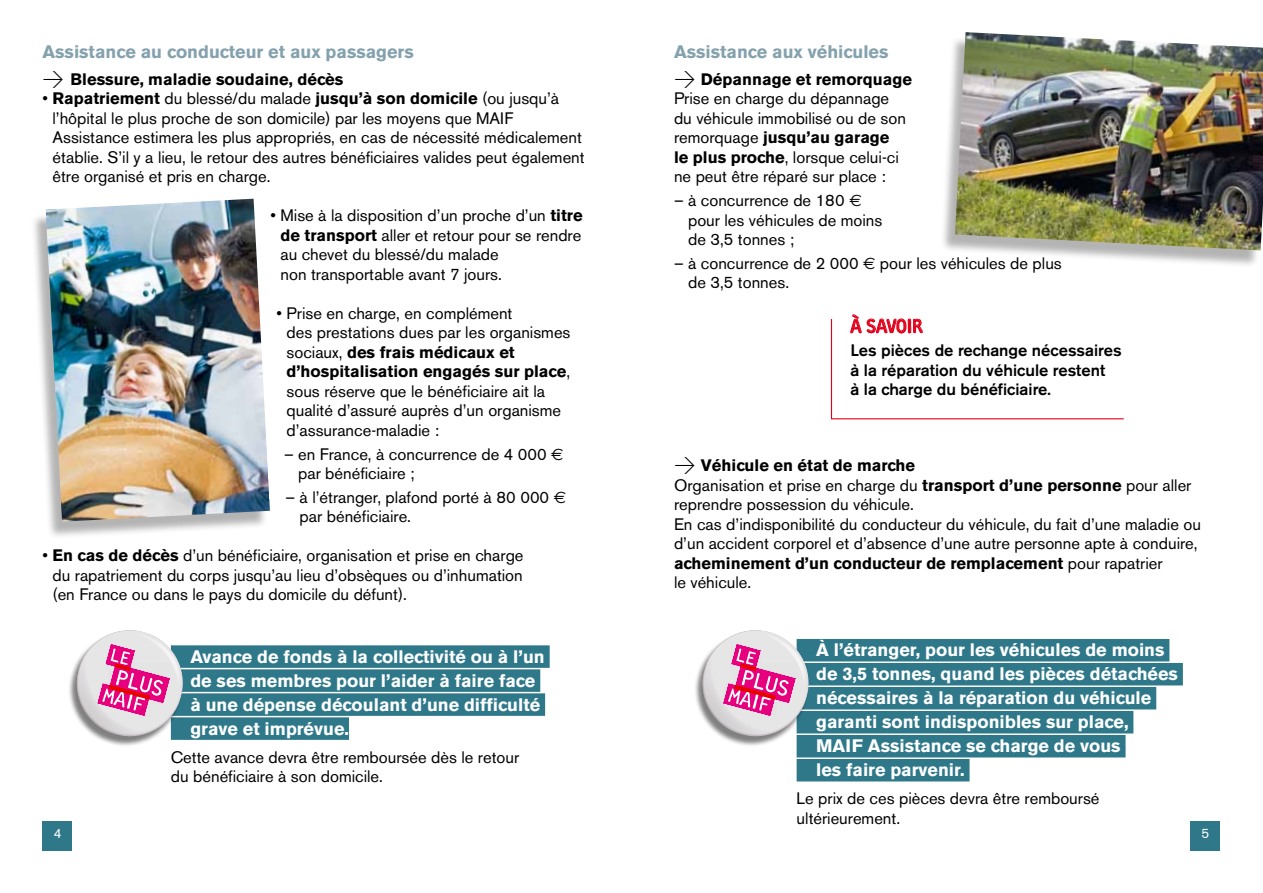
<style>
.page{position:relative;width:1263px;height:893px;background:#fff}
.page>*{position:absolute;margin:0;border:0;box-sizing:border-box;transform-origin:0 0}
.t1{font:19.5px "Artisan 12 MAIF";color:#e2001a}
.t2{font:700 18px/24px "Akzidenz Grotesk BE";color:#fff}
.t3{font:700 18px "Akzidenz Grotesk BE";color:#84a1ae}
.t4{font:16.5px/19.5px "Akzidenz Grotesk BE";color:#000}
.t5{font:500 16.5px/19.5px "Akzidenz Grotesk BE";color:#000}
.t6{font:700 16.5px "Akzidenz Grotesk BE";color:#000}
.t7{font:13.5px "Akzidenz Grotesk BE";color:#fff}
.s1{font-family:"DIN";font-weight:300;font-size:21px}
.s2{font-weight:700}
.s3{font-family:"Euro Sans"}
</style>
<div class="page">
<div style="left:43px;top:821px;width:29px;height:29px;background:#2e788a"></div>
<div style="left:1190px;top:821px;width:30px;height:29px;background:#2e788a"></div>
<div style="left:30px;top:202px;width:239px;height:337px;background:#000;opacity:.3"></div>
<img style="left:46px;top:199px;width:224px;height:323px">
<div style="left:939px;top:36px;width:324px;height:232px;background:#000;opacity:.3"></div>
<img style="left:955px;top:32px;width:308px;height:218px">
<div style="left:171px;top:645px;width:379px;height:23px;background:#2e788a"></div>
<div style="left:171px;top:669px;width:369px;height:23px;background:#2e788a"></div>
<div style="left:171px;top:693px;width:374px;height:23px;background:#2e788a"></div>
<div style="left:171px;top:717px;width:178px;height:23px;background:#2e788a"></div>
<div style="left:68px;top:632px;width:115px;height:115px;background:#000;opacity:.5"></div>
<svg style="left:71px;top:630px;width:118px;height:112px"></svg>
<div style="left:797px;top:639px;width:372px;height:22px;background:#2e788a"></div>
<div style="left:797px;top:663px;width:386px;height:22px;background:#2e788a"></div>
<div style="left:797px;top:687px;width:359px;height:22px;background:#2e788a"></div>
<div style="left:797px;top:711px;width:336px;height:22px;background:#2e788a"></div>
<div style="left:797px;top:735px;width:328px;height:22px;background:#2e788a"></div>
<div style="left:797px;top:759px;width:172px;height:22px;background:#2e788a"></div>
<div style="left:693px;top:632px;width:116px;height:115px;background:#000;opacity:.5"></div>
<svg style="left:697px;top:630px;width:117px;height:112px"></svg>
<svg style="left:830px;top:314px;width:294px;height:106px"></svg>
<p class="t3" style="left:43px;top:41px;width:373px">Assistance au conducteur et aux passagers</p>
<p class="t6" style="left:43px;top:69px;width:302px"><span class="s1">&gt;</span> Blessure, maladie soudaine, décès</p>
<p class="t4" style="left:52px;top:89px;width:534px;text-indent:-10px">• <span class="s2">Rapatriement</span> du blessé/du malade <span class="s2">jusqu’à son domicile</span> (ou jusqu’à l’hôpital le plus proche de son domicile) par les moyens que MAIF Assistance estimera les plus appropriés, en cas de nécessité médicalement établie. S’il y a lieu, le retour des autres bénéficiaires valides peut également être organisé et pris en charge.</p>
<p class="t4" style="left:280px;top:206px;width:304px;text-indent:-10px">• Mise à la disposition d’un proche d’un <span class="s2">titre de transport</span> aller et retour pour se rendre au chevet du blessé/du malade<br>non transportable avant 7 jours.</p>
<p class="t4" style="left:286px;top:303px;width:285px;text-indent:-10px">• Prise en charge, en complément<br>des prestations dues par les organismes sociaux, <span class="s2">des frais médicaux et d’hospitalisation engagés sur place</span>, sous réserve que le bénéficiaire ait la qualité d’assuré auprès d’un organisme d’assurance-maladie :</p>
<p class="t4" style="left:298px;top:444px;width:267px;text-indent:-14px">– en France, à concurrence de 4 000 <span class="s3">E </span>par bénéficiaire ;</p>
<p class="t4" style="left:300px;top:487px;width:268px;text-indent:-14px">– à l’étranger, plafond porté à 80 000 <span class="s3">E </span>par bénéficiaire.</p>
<p class="t4" style="left:53px;top:546px;width:472px;text-align:justify;text-indent:-10px">• <span class="s2">En cas de décès</span> d’un bénéficiaire, organisation et prise en charge du rapatriement du corps jusqu’au lieu d’obsèques ou d’inhumation (en France ou dans le pays du domicile du défunt).</p>
<p class="t2" style="left:190px;top:644px;width:356px">Avance de fonds à la collectivité ou à l’un de ses membres pour l’aider à faire face à une dépense découlant d’une difficulté grave et imprévue.</p>
<p class="t4" style="left:171px;top:747px;width:350px">Cette avance devra être remboursée dès le retour du bénéficiaire à son domicile.</p>
<p class="t3" style="left:674px;top:41px;width:216px">Assistance aux véhicules</p>
<p class="t4" style="left:674px;top:69px;width:239px"><span class="s1">&gt;</span> <span class="s2">Dépannage et remorquage<br></span>Prise en charge du dépannage<br>du véhicule immobilisé ou de son remorquage <span class="s2">jusqu’au garage<br>le plus proche</span>, lorsque celui-ci ne peut être réparé sur place :</p>
<p class="t4" style="left:688px;top:191px;width:196px;text-indent:-14px">– à concurrence de 180 <span class="s3">E </span>pour les véhicules de moins de 3,5 tonnes ;</p>
<p class="t4" style="left:688px;top:253px;width:375px;text-indent:-14px">– à concurrence de 2 000 <span class="s3">E</span> pour les véhicules de plus de 3,5 tonnes.</p>
<p class="t1" style="left:850px;top:314px;width:74px">À SAVOIR</p>
<p class="t5" style="left:850px;top:341px;width:273px">Les pièces de rechange nécessaires à la réparation du véhicule restent<br>à la charge du bénéficiaire.</p>
<p class="t4" style="left:674px;top:456px;width:528px"><span class="s1">&gt;</span> <span class="s2">Véhicule en état de marche<br></span>Organisation et prise en charge du <span class="s2">transport d’une personne</span> pour aller reprendre possession du véhicule.<br>En cas d’indisponibilité du conducteur du véhicule, du fait d’une maladie ou d’un accident corporel et d’absence d’une autre personne apte à conduire, <span class="s2">acheminement d’un conducteur de remplacement</span> pour rapatrier<br>le véhicule.</p>
<p class="t2" style="left:816px;top:638px;width:363px">À l’étranger, pour les véhicules de moins de 3,5 tonnes, quand les pièces détachées nécessaires à la réparation du véhicule garanti sont indisponibles sur place, MAIF Assistance se charge de vous<br>les faire parvenir.</p>
<p class="t4" style="left:797px;top:789px;width:304px">Le prix de ces pièces devra être remboursé ultérieurement.</p>
<p class="t7" style="left:54px;top:825px;width:9px">4</p>
<p class="t7" style="left:1201px;top:825px;width:9px">5</p>
</div>
